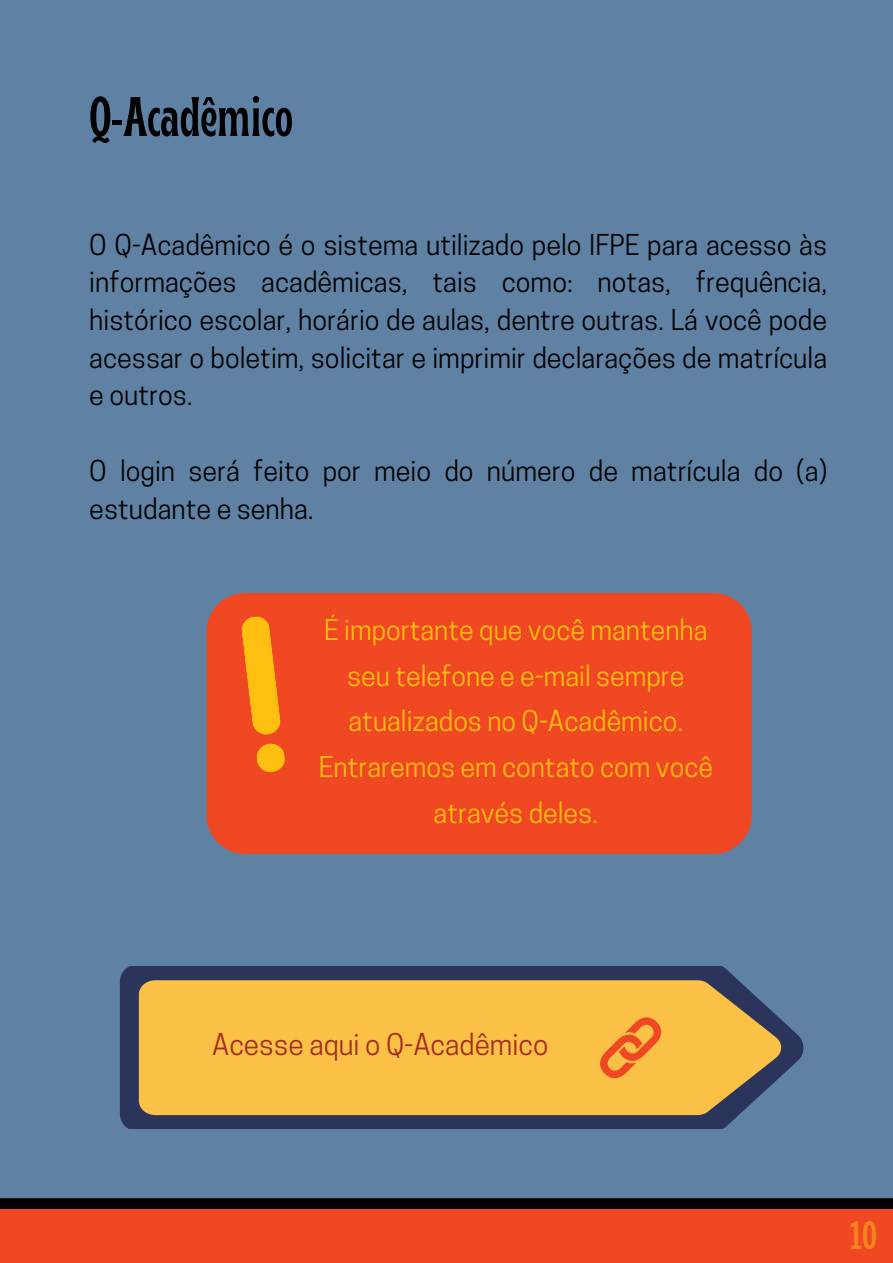
<style>
.page{position:relative;width:893px;height:1263px;background:#5f82a4}
.page>*{position:absolute;margin:0;border:0;box-sizing:border-box;transform-origin:0 0}
.t1{font:700 condensed 55.5px "Brice";color:#010101}
.t2{font:700 condensed 39.38px "Brice";color:#f6851f}
.t3{font:28.05px "Cooper Hewitt";color:#a32d20}
.t4{font:27px/37.7px "Cooper Hewitt";color:#010101;text-align:justify}
.t5{font:26.85px/45.7px "Cooper Hewitt";color:#febf10;text-align:center}
</style>
<div class="page">
<svg style="left:0;top:1197px;width:893px;height:12px;background:#0c0d0e"></svg>
<div style="left:0;top:1209px;width:893px;height:54px;background:#ef4823"></div>
<div style="left:207px;top:593px;width:544px;height:261px;background:#ef4823;border-radius:38px"></div>
<svg style="left:256px;top:743px;width:29px;height:29px"></svg>
<svg style="left:241px;top:616px;width:40px;height:119px"></svg>
<svg style="left:120px;top:967px;width:684px;height:161px;fill:#2b345b"></svg>
<svg style="left:139px;top:980px;width:644px;height:135px;background:#eeb848"></svg>
<svg style="left:594px;top:1011px;width:73px;height:73px;background:#f8a23d"></svg>
<h1 class="t1" style="left:89px;top:94px;width:205px">Q-Acadêmico</h1>
<p class="t4" style="left:89px;top:229px;width:739px">O Q-Acadêmico é o sistema utilizado pelo IFPE para acesso às informações acadêmicas, tais como: notas, frequência, histórico escolar, horário de aulas, dentre outras. Lá você pode acessar o boletim, solicitar e imprimir declarações de matrícula e outros.</p>
<p class="t4" style="left:89px;top:455px;width:739px">O login será feito por meio do número de matrícula do (a) estudante e senha.</p>
<p class="t5" style="left:319px;top:610px;width:396px">É importante que você mantenha seu telefone e e-mail sempre atualizados no Q-Acadêmico.<br>Entraremos em contato com você através deles.</p>
<p class="t3" style="left:212px;top:1034px;width:338px">Acesse aqui o Q-Acadêmico</p>
<h2 class="t2" style="left:850px;top:1219px;width:28px">10</h2>
</div>
